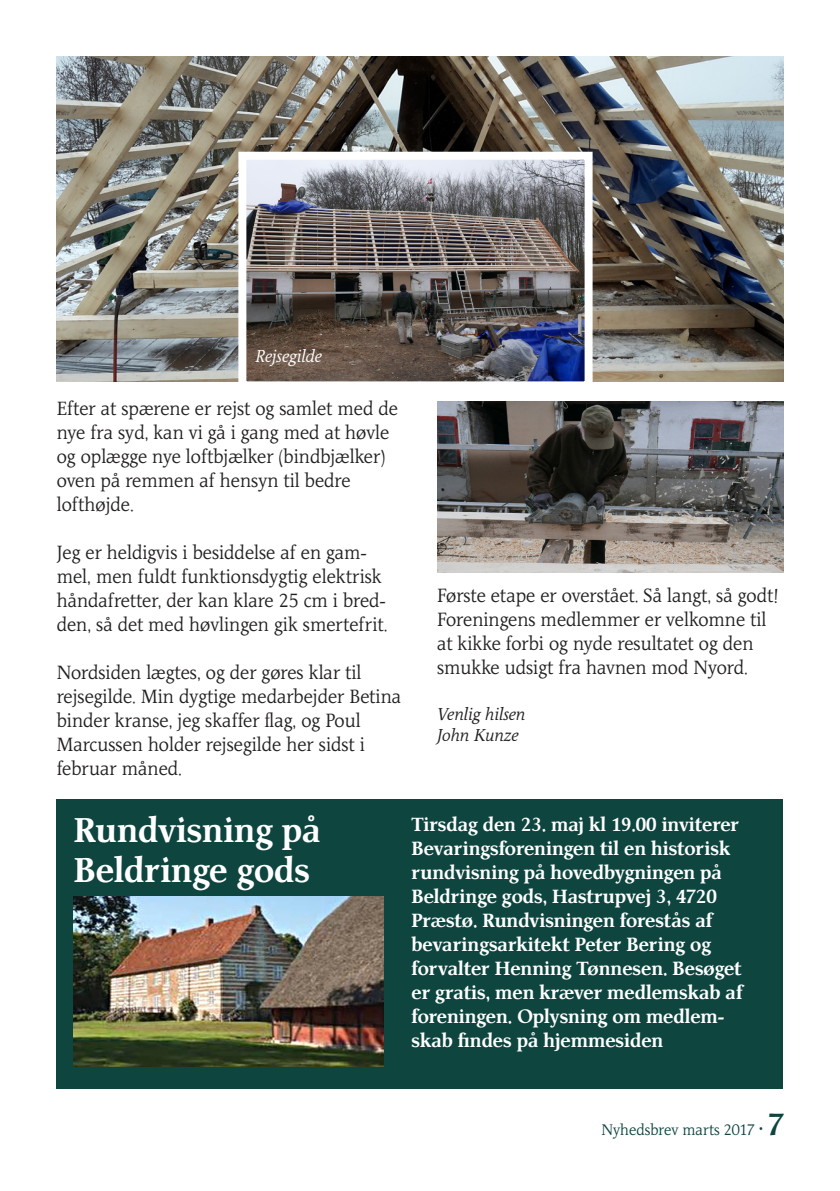
<style>
.page{position:relative;width:840px;height:1191px;background:#fff}
.page>*{position:absolute;margin:0;border:0;box-sizing:border-box;transform-origin:0 0}
.t1{font:700 36px "Jante Antiqua";color:#fff}
.t2{font:20px/24px "Jante Antiqua";color:#231f20}
.t3{font:700 20px/24px "Jante Antiqua";color:#fff}
.t4{font:italic 18px "Jante Antiqua";color:#231f20}
.t5{font:italic 18px "Jante Antiqua";color:#fff}
.t6{font:16px "Jante Antiqua";color:#0e453f}
.s1{font-weight:700;font-size:20px}
.s2{font-weight:700;font-size:32px}
</style>
<div class="page">
<img style="left:57px;top:57px;width:725px;height:324px">
<img style="left:437px;top:401px;width:345px;height:172px">
<img style="left:247px;top:161px;width:336px;height:219px">
<div style="left:238px;top:152px;width:354px;height:237px;border:8px solid #fff"></div>
<div style="left:57px;top:799px;width:725px;height:290px;background:#0e453f"></div>
<img style="left:74px;top:896px;width:309px;height:170px">
<p class="t5" style="left:255px;top:346px;width:68px">Rejsegilde</p>
<p class="t2" style="left:57px;top:396px;width:342px">Efter at spærene er rejst og samlet med de nye fra syd, kan vi gå i gang med at høvle og oplægge nye loftbjælker (bindbjælker) oven på remmen af hensyn til bedre lofthøjde.</p>
<p class="t2" style="left:57px;top:540px;width:332px">Jeg er heldigvis i besiddelse af en gam&shy;mel, men fuldt funktionsdygtig elektrisk håndafretter, der kan klare 25 cm i bred&shy;den, så det med høvlingen gik smertefrit.</p>
<p class="t2" style="left:57px;top:660px;width:346px">Nordsiden lægtes, og der gøres klar til rejsegilde. Min dygtige medarbejder Betina binder kranse, jeg skaffer flag, og Poul Marcussen holder rejsegilde her sidst i februar måned.</p>
<p class="t2" style="left:437px;top:583px;width:343px">Første etape er overstået. Så langt, så godt!</p>
<p class="t2" style="left:437px;top:607px;width:331px">Foreningens medlemmer er velkomne til at kikke forbi og nyde resultatet og den smukke udsigt fra havnen mod Nyord.</p>
<p class="t4" style="left:437px;top:703px;width:90px">Venlig hilsen</p>
<p class="t4" style="left:437px;top:725px;width:83px">John Kunze</p>
<p class="t1" style="left:74px;top:808px;width:248px">Rundvisning på</p>
<p class="t1" style="left:74px;top:848px;width:237px">Beldringe gods</p>
<p class="t3" style="left:411px;top:813px;width:332px">Tirsdag den 23. maj kl 19.00 inviterer Bevaringsforeningen til en historisk rundvisning på hovedbygningen på Beldringe gods, Hastrupvej 3, 4720<br>Præstø. Rundvisningen forestås af bevaringsarkitekt Peter Bering og forvalter Henning Tønnesen. Besøget er gratis, men kræver medlemskab af foreningen. Oplysning om medlem&shy;skab findes på hjemmesiden</p>
<p class="t6" style="left:601px;top:1120px;width:184px">Nyhedsbrev marts 2017 <span class="s1">·</span> <span class="s2">7</span></p>
</div>
